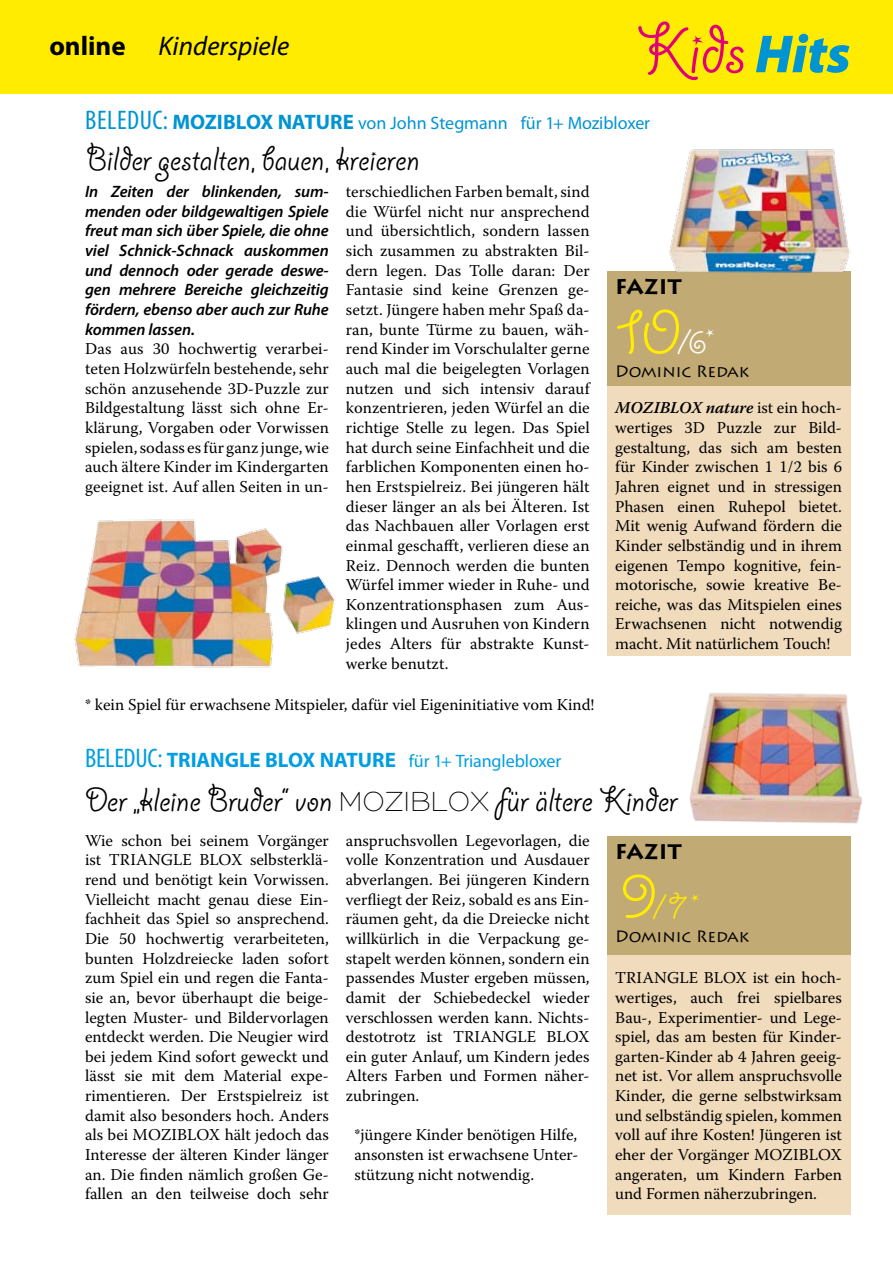
<style>
.page{position:relative;width:893px;height:1263px;background:#fff}
.page>*{position:absolute;margin:0;border:0;box-sizing:border-box;transform-origin:0 0}
.t1{font:75px "Giddyup Std";color:#e2007a}
.t2{font:37.5px "Giddyup Std";color:#000}
.t3{font:36px "Giddyup Std";color:#fff}
.t4{font:36px "Giddyup Std";color:#ffec00}
.t5{font:italic 27px "Myriad Pro";color:#000}
.t6{font:700 21px "Lithos Pro";color:#000}
.t7{font:18px "Myriad Pro";letter-spacing:-.005em;color:#0094d2}
.t8{font:18px "Myriad Pro";letter-spacing:-.005em;color:#009ee0}
.t9{font:16.5px/19.6px "Warnock Pro";color:#000;text-align:justify}
.t10{font:italic 600 16.5px/19.6px "Myriad Pro";letter-spacing:-.005em;color:#000;text-align:justify}
.t11{font:16.5px "Lithos Pro";color:#000}
.s1{font-weight:700;font-style:normal}
.s2{font-family:"Myriad Pro";font-weight:900;font-style:italic;font-size:54px;color:#0094d2}
.s3{font-stretch:condensed;font-size:27px}
.s4{font-weight:700;font-size:21px}
.s5{font-size:72px;color:#ffec00}
.s6{font-weight:600;font-style:italic}
.s7{font-family:"Hero";font-weight:300;font-size:30px}
.s8{font-size:72px}
</style>
<div class="page">
<div style="left:0;top:0;width:893px;height:94px;background:#ffec00"></div>
<div style="left:607px;top:271px;width:243px;height:125px;background:#c1aa74"></div>
<div style="left:607px;top:387px;width:243px;height:269px;background:#f0dbbc"></div>
<img style="left:669px;top:149px;width:181px;height:124px">
<img style="left:74px;top:519px;width:262px;height:149px">
<div style="left:607px;top:836px;width:243px;height:121px;background:#c1aa74"></div>
<div style="left:607px;top:955px;width:243px;height:260px;background:#f0dbbc"></div>
<img style="left:689px;top:692px;width:172px;height:132px">
<h3 class="t5" style="left:49px;top:29px;width:241px"><span class="s1">ONLINE</span> Kinderspiele</h3>
<h1 class="t1" style="left:636px;top:9px;width:216px">Kids <span class="s2">Hits</span></h1>
<p class="t7" style="left:85px;top:111px;width:566px"><span class="s3">BELEDUC:</span> <span class="s4">MOZIBLOX NATURE</span> von John Stegmann für 1+ Mozibloxer</p>
<h2 class="t2" style="left:86px;top:139px;width:335px">Bilder gestalten, bauen, kreieren</h2>
<p class="t10" style="left:85px;top:181px;width:245px">In Zeiten der blinkenden, sum&shy;menden oder bildgewaltigen Spiele freut man sich über Spiele, die ohne viel Schnick-Schnack auskommen und dennoch oder gerade deswe&shy;gen mehrere Bereiche gleichzeitig fördern, ebenso aber auch zur Ruhe kommen lassen.</p>
<p class="t9" style="left:85px;top:339px;width:245px">Das aus 30 hochwertig verarbei&shy;teten Holzwürfeln bestehende, sehr schön anzusehende 3D-Puzzle zur Bildgestaltung lässt sich ohne Er&shy;klärung, Vorgaben oder Vorwissen spielen, sodass es für ganz junge, wie auch ältere Kinder im Kindergarten geeignet ist. Auf allen Seiten in un-</p>
<p class="t9" style="left:346px;top:182px;width:245px">terschiedlichen Farben bemalt, sind die Würfel nicht nur ansprechend und übersichtlich, sondern lassen sich zusammen zu abstrakten Bil&shy;dern legen. Das Tolle daran: Der Fantasie sind keine Grenzen ge&shy;setzt. Jüngere haben mehr Spaß da&shy;ran, bunte Türme zu bauen, wäh&shy;rend Kinder im Vorschulalter gerne auch mal die beigelegten Vorlagen nutzen und sich intensiv darauf konzentrieren, jeden Würfel an die richtige Stelle zu legen. Das Spiel hat durch seine Einfachheit und die farblichen Komponenten einen ho&shy;hen Erstspielreiz. Bei jüngeren hält dieser länger an als bei Älteren. Ist das Nachbauen aller Vorlagen erst einmal geschafft, verlieren diese an Reiz. Dennoch werden die bunten Würfel immer wieder in Ruhe- und Konzentrationsphasen zum Aus&shy;klingen und Ausruhen von Kindern jedes Alters für abstrakte Kunst&shy;werke benutzt.</p>
<p class="t9" style="left:85px;top:694px;width:511px">* kein Spiel für erwachsene Mitspieler, dafür viel Eigeninitiative vom Kind!</p>
<p class="t8" style="left:85px;top:749px;width:478px"><span class="s3">BELEDUC:</span> <span class="s4">TRIANGLE BLOX NATURE</span> für 1+ Trianglebloxer</p>
<p class="t6" style="left:615px;top:274px;width:68px">FAZIT</p>
<h3 class="t3" style="left:615px;top:323px;width:101px"><span class="s5">10</span>/6*</h3>
<p class="t11" style="left:615px;top:362px;width:136px">Dominic Redak</p>
<p class="t9" style="left:615px;top:398px;width:228px"><span class="s6">MOZIBLOX nature</span> ist ein hoch&shy;wertiges 3D Puzzle zur Bild&shy;gestaltung, das sich am besten für Kinder zwischen 1 1/2 bis 6<br>Jahren eignet und in stressigen Phasen einen Ruhepol bietet.<br>Mit wenig Aufwand fördern die Kinder selbständig und in ihrem eigenen Tempo kognitive, fein&shy;motorische, sowie kreative Be&shy;reiche, was das Mitspielen eines Erwachsenen nicht notwendig macht. Mit natürlichem Touch!</p>
<h2 class="t2" style="left:85px;top:779px;width:594px">Der „kleine Bruder“ von <span class="s7">MOZIBLOX</span> für ältere Kinder</h2>
<p class="t9" style="left:85px;top:830px;width:245px">Wie schon bei seinem Vorgänger ist TRIANGLE BLOX selbsterklä&shy;rend und benötigt kein Vorwissen.<br>Vielleicht macht genau diese Ein&shy;fachheit das Spiel so ansprechend.<br>Die 50 hochwertig verarbeiteten, bunten Holzdreiecke laden sofort zum Spiel ein und regen die Fanta&shy;sie an, bevor überhaupt die beige&shy;legten Muster- und Bildervorlagen entdeckt werden. Die Neugier wird bei jedem Kind sofort geweckt und lässt sie mit dem Material expe&shy;rimentieren. Der Erstspielreiz ist damit also besonders hoch. Anders als bei MOZIBLOX hält jedoch das Interesse der älteren Kinder länger an. Die finden nämlich großen Ge&shy;fallen an den teilweise doch sehr</p>
<p class="t9" style="left:346px;top:830px;width:245px">anspruchsvollen Legevorlagen, die volle Konzentration und Ausdauer abverlangen. Bei jüngeren Kindern verfliegt der Reiz, sobald es ans Ein&shy;räumen geht, da die Dreiecke nicht willkürlich in die Verpackung ge&shy;stapelt werden können, sondern ein passendes Muster ergeben müssen, damit der Schiebedeckel wieder verschlossen werden kann. Nichts&shy;destotrotz ist TRIANGLE BLOX ein guter Anlauf, um Kindern jedes Alters Farben und Formen näher&shy;zubringen.</p>
<p class="t9" style="left:354px;top:1125px;width:226px">*jüngere Kinder benötigen Hilfe, ansonsten ist erwachsene Unter&shy;stützung nicht notwendig.</p>
<p class="t6" style="left:615px;top:839px;width:68px">FAZIT</p>
<h3 class="t4" style="left:620px;top:887px;width:81px"><span class="s8">9</span>/7*</h3>
<p class="t11" style="left:615px;top:927px;width:136px">Dominic Redak</p>
<p class="t9" style="left:615px;top:968px;width:228px">TRIANGLE BLOX ist ein hoch&shy;wertiges, auch frei spielbares Bau-, Experimentier- und Lege&shy;spiel, das am besten für Kinder&shy;garten-Kinder ab 4 Jahren geeig&shy;net ist. Vor allem anspruchsvolle Kinder, die gerne selbstwirksam und selbständig spielen, kommen voll auf ihre Kosten! Jüngeren ist eher der Vorgänger MOZIBLOX angeraten, um Kindern Farben und Formen näherzubringen.</p>
</div>
